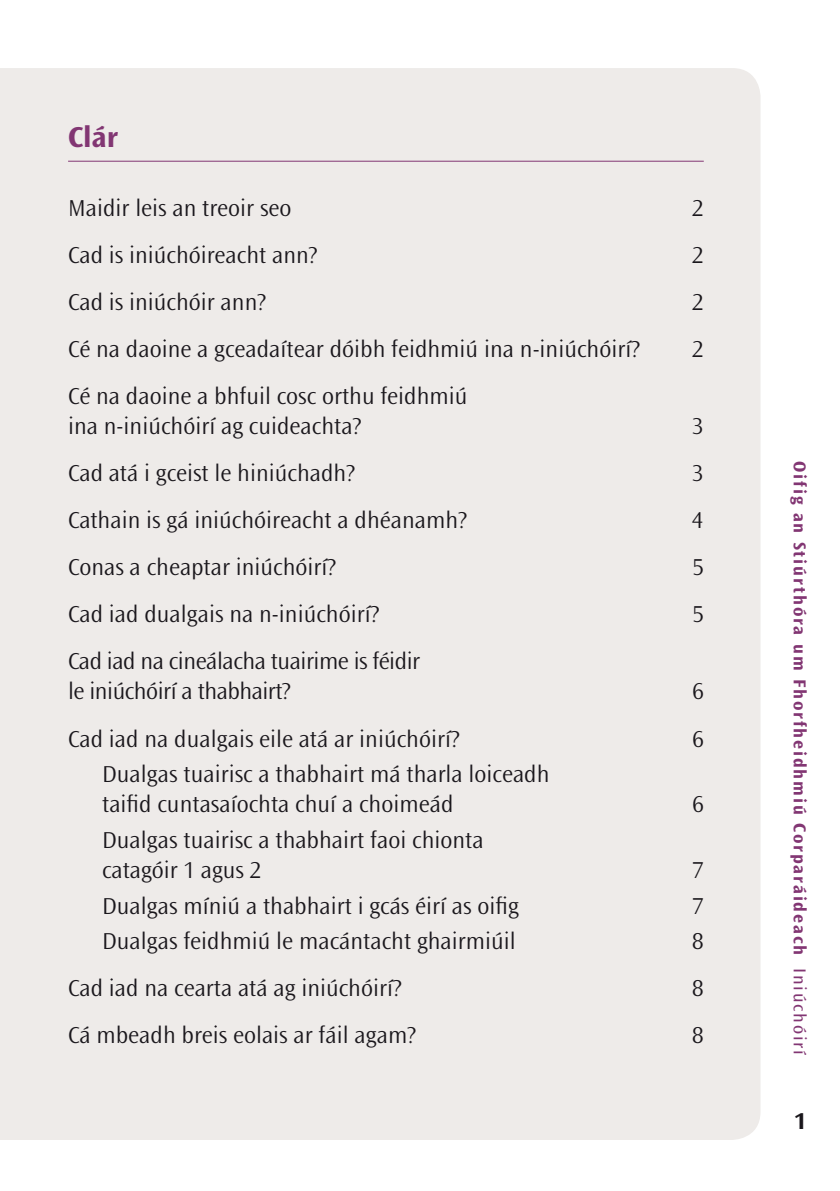
<style>
.page{position:relative;width:840px;height:1191px;background:#fff}
.page>*{position:absolute;margin:0;border:0;box-sizing:border-box;transform-origin:0 0}
.Head_0{font:700 30px "Ocean Sans Std";color:#823673}
.Conts__1{font:300 24px/30px "Ocean Sans Std";color:#1a171c}
.Conts__3{font:300 24px "Ocean Sans Std";color:#1a171c}
.Conts__1-2{font:300 24px/30px "Ocean Sans Std";letter-spacing:-.02em;color:#1a171c}
.Folio{font:700 24px "Ocean Sans Std";color:#1a171c}
.t1{font:700 18px "Ocean Sans Std";letter-spacing:.1em;color:#823673}
.s1{font-weight:400}
</style>
<div class="page">
<div style="left:0;top:68px;width:760px;height:1072px;background:#eeebe9"></div>
<hr style="left:68px;top:161px;width:635px;height:1px;background:#823673">
<p class="Head_0" style="left:68px;top:120px;width:51px">Clár</p>
<p class="Conts__1" style="left:68px;top:194px;width:225px">Maidir leis an treoir seo</p>
<p class="Conts__1" style="left:692px;top:194px;width:13px">2</p>
<p class="Conts__1" style="left:68px;top:241px;width:251px">Cad is iniúchóireacht ann?</p>
<p class="Conts__1" style="left:692px;top:241px;width:13px">2</p>
<p class="Conts__1" style="left:68px;top:288px;width:199px">Cad is iniúchóir ann?</p>
<p class="Conts__1" style="left:692px;top:288px;width:13px">2</p>
<p class="Conts__1" style="left:68px;top:335px;width:573px">Cé na daoine a gceadaítear dóibh feidhmiú ina n-iniúchóirí?</p>
<p class="Conts__1" style="left:692px;top:335px;width:13px">2</p>
<p class="Conts__1" style="left:68px;top:382px;width:401px">Cé na daoine a bhfuil cosc orthu feidhmiú ina n-iniúchóirí ag cuideachta?</p>
<p class="Conts__1" style="left:692px;top:412px;width:13px">3</p>
<p class="Conts__1" style="left:68px;top:459px;width:288px">Cad atá i gceist le hiniúchadh?</p>
<p class="Conts__1" style="left:692px;top:459px;width:13px">3</p>
<p class="Conts__1" style="left:68px;top:506px;width:400px">Cathain is gá iniúchóireacht a dhéanamh?</p>
<p class="Conts__1" style="left:692px;top:506px;width:13px">4</p>
<p class="Conts__1" style="left:68px;top:553px;width:269px">Conas a cheaptar iniúchóirí?</p>
<p class="Conts__1" style="left:692px;top:553px;width:13px">5</p>
<p class="Conts__1" style="left:68px;top:600px;width:312px">Cad iad dualgais na n-iniúchóirí?</p>
<p class="Conts__1" style="left:692px;top:600px;width:13px">5</p>
<p class="Conts__1-2" style="left:68px;top:647px;width:353px">Cad iad na cineálacha tuairime is féidir le iniúchóirí a thabhairt?</p>
<p class="Conts__1" style="left:692px;top:677px;width:13px">6</p>
<p class="Conts__1" style="left:68px;top:724px;width:393px">Cad iad na dualgais eile atá ar iniúchóirí?</p>
<p class="Conts__1" style="left:692px;top:724px;width:13px">6</p>
<p class="Conts__1" style="left:102px;top:759px;width:448px">Dualgas tuairisc a thabhairt má tharla loiceadh taifid cuntasaíochta chuí a choimeád</p>
<p class="Conts__1" style="left:691px;top:789px;width:13px">6</p>
<p class="Conts__1" style="left:102px;top:825px;width:383px">Dualgas tuairisc a thabhairt faoi chionta catagóir 1 agus 2</p>
<p class="Conts__1" style="left:691px;top:855px;width:13px">7</p>
<p class="Conts__1" style="left:102px;top:891px;width:418px">Dualgas míniú a thabhairt i gcás éirí as oifig</p>
<p class="Conts__1" style="left:691px;top:891px;width:13px">7</p>
<p class="Conts__3" style="left:102px;top:928px;width:415px">Dualgas feidhmiú le macántacht ghairmiúil</p>
<p class="Conts__3" style="left:691px;top:928px;width:13px">8</p>
<p class="Conts__3" style="left:68px;top:975px;width:335px">Cad iad na cearta atá ag iniúchóirí?</p>
<p class="Conts__3" style="left:692px;top:975px;width:13px">8</p>
<p class="Conts__3" style="left:68px;top:1022px;width:349px">Cá mbeadh breis eolais ar fáil agam?</p>
<p class="Conts__3" style="left:692px;top:1022px;width:13px">8</p>
<p class="t1" style="left:809px;top:461px;width:595px;rotate:90deg">Oifig an Stiúrthóra um Fhorfheidhmiú Corparáideach <span class="s1">Iniúchóirí</span></p>
<p class="Folio" style="left:793px;top:1107px;width:14px">1</p>
</div>
